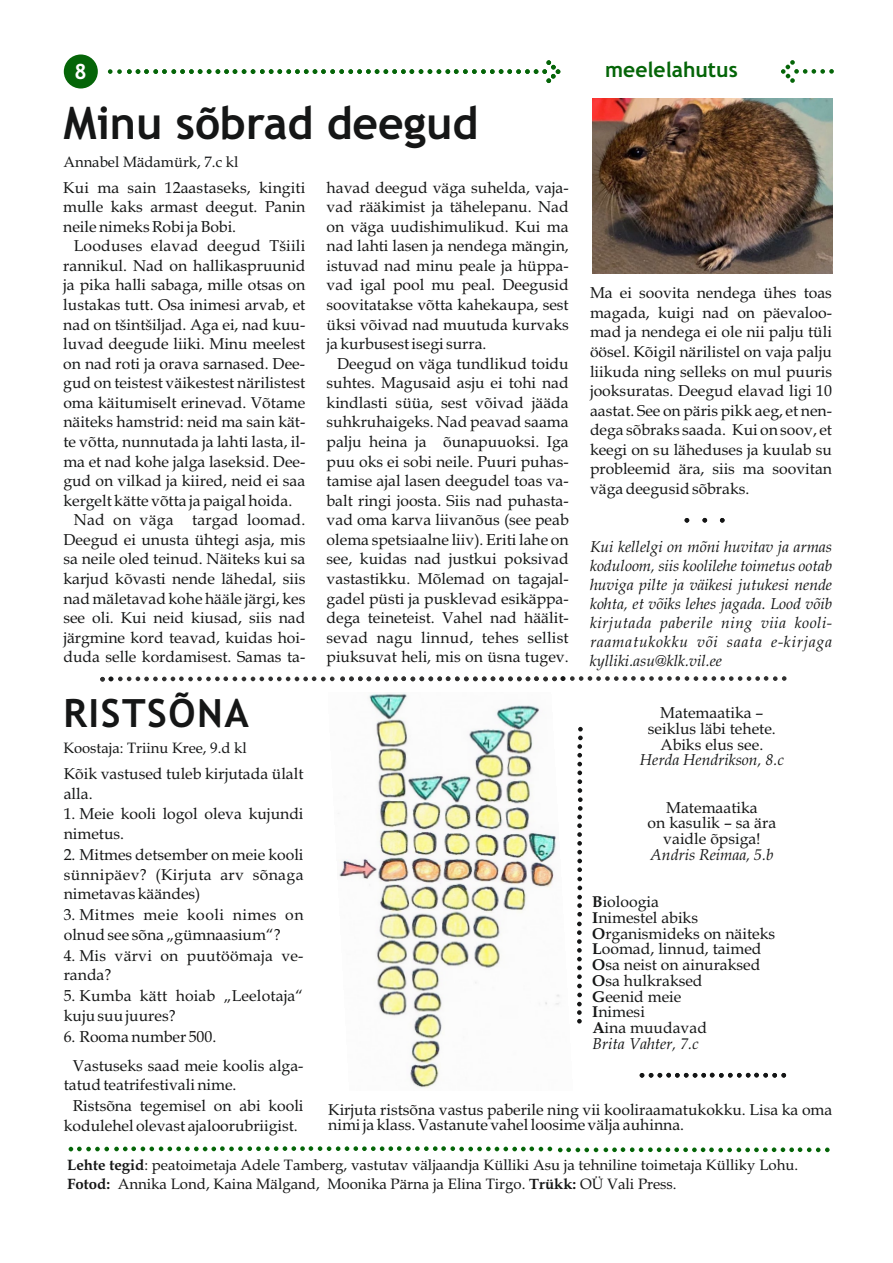
<style>
.page{position:relative;width:893px;height:1263px;background:#fff}
.page>*{position:absolute;margin:0;border:0;box-sizing:border-box;transform-origin:0 0}
.t1{font:700 45px "Trebuchet MS";color:#151616}
.t2{font:700 39px "Trebuchet MS";letter-spacing:.04em;color:#151616}
.t3{font:700 21px "Trebuchet MS";color:#056508}
.t4{font:700 21px "Trebuchet MS";color:#fff}
.t5{font:15.75px/19.5px "Book Antiqua";color:#151616}
.t6{font:italic 15.75px/18.9px "Book Antiqua";color:#151616;text-align:justify}
.t7{font:15px/18.6px "Book Antiqua";color:#151616}
.s1{font-weight:700}
.s2{font-style:italic}
</style>
<div class="page">
<div style="left:64px;top:54px;width:34px;height:34px;background:#056508;border-radius:50%"></div>
<svg style="left:781px;top:60px;width:53px;height:23px"></svg>
<svg style="left:108px;top:60px;width:452px;height:23px"></svg>
<svg style="left:558px;top:1147px;width:40px;height:5px"></svg>
<svg style="left:604px;top:1147px;width:226px;height:5px"></svg>
<svg style="left:69px;top:1146px;width:483px;height:5px"></svg>
<img style="left:593px;top:99px;width:239px;height:174px">
<img style="left:338px;top:692px;width:222px;height:396px">
<svg style="left:720px;top:518px;width:4px;height:5px"></svg>
<svg style="left:685px;top:518px;width:4px;height:5px"></svg>
<svg style="left:702px;top:518px;width:5px;height:4px"></svg>
<svg style="left:340px;top:676px;width:446px;height:5px"></svg>
<svg style="left:100px;top:676px;width:234px;height:5px"></svg>
<svg style="left:640px;top:1073px;width:146px;height:5px"></svg>
<svg style="left:577px;top:922px;width:5px;height:101px"></svg>
<svg style="left:577px;top:727px;width:6px;height:189px"></svg>
<h3 class="t4" style="left:75px;top:64px;width:14px">8</h3>
<h3 class="t3" style="left:605px;top:62px;width:134px">meelelahutus</h3>
<h1 class="t1" style="left:64px;top:106px;width:416px">Minu sõbrad deegud</h1>
<p class="t7" style="left:64px;top:154px;width:176px">Annabel Mädamürk, 7.c kl</p>
<p class="t5" style="left:63px;top:179px;width:244px;text-align:justify">Kui ma sain 12aastaseks, kingiti mulle kaks armast deegut. Panin neile nimeks Robi ja Bobi.</p>
<p class="t5" style="left:74px;top:238px;width:233px">Looduses elavad deegud Tšiili</p>
<p class="t5" style="left:63px;top:258px;width:244px">rannikul. Nad on hallikaspruunid</p>
<p class="t5" style="left:63px;top:277px;width:244px">ja pika halli sabaga, mille otsas on</p>
<p class="t5" style="left:63px;top:297px;width:244px">lustakas tutt. Osa inimesi arvab, et</p>
<p class="t5" style="left:63px;top:316px;width:244px">nad on tšintšiljad. Aga ei, nad kuu-</p>
<p class="t5" style="left:63px;top:336px;width:244px">luvad deegude liiki. Minu meelest</p>
<p class="t5" style="left:63px;top:355px;width:243px">on nad roti ja orava sarnased. Dee-</p>
<p class="t5" style="left:63px;top:375px;width:244px">gud on teistest väikestest närilistest</p>
<p class="t5" style="left:63px;top:395px;width:244px">oma käitumiselt erinevad. Võtame</p>
<p class="t5" style="left:63px;top:414px;width:243px">näiteks hamstrid: neid ma sain kät-</p>
<p class="t5" style="left:63px;top:434px;width:243px">te võtta, nunnutada ja lahti lasta, il-</p>
<p class="t5" style="left:63px;top:453px;width:243px">ma et nad kohe jalga laseksid. Dee-</p>
<p class="t5" style="left:63px;top:473px;width:243px">gud on vilkad ja kiired, neid ei saa</p>
<p class="t5" style="left:63px;top:492px;width:230px">kergelt kätte võtta ja paigal hoida.</p>
<p class="t5" style="left:74px;top:512px;width:233px">Nad on väga targad loomad.</p>
<p class="t5" style="left:63px;top:532px;width:243px">Deegud ei unusta ühtegi asja, mis</p>
<p class="t5" style="left:63px;top:551px;width:243px">sa neile oled teinud. Näiteks kui sa</p>
<p class="t5" style="left:63px;top:571px;width:243px">karjud kõvasti nende lähedal, siis</p>
<p class="t5" style="left:63px;top:590px;width:243px">nad mäletavad kohe hääle järgi, kes</p>
<p class="t5" style="left:63px;top:610px;width:243px">see oli. Kui neid kiusad, siis nad</p>
<p class="t5" style="left:63px;top:629px;width:243px">järgmine kord teavad, kuidas hoi-</p>
<p class="t5" style="left:63px;top:649px;width:243px">duda selle kordamisest. Samas ta-</p>
<p class="t5" style="left:327px;top:179px;width:244px;text-align:justify">havad deegud väga suhelda, vaja&shy;vad rääkimist ja tähelepanu. Nad on väga uudishimulikud. Kui ma nad lahti lasen ja nendega mängin, istuvad nad minu peale ja hüppa&shy;vad igal pool mu peal. Deegusid soovitatakse võtta kahekaupa, sest üksi võivad nad muutuda kurvaks ja kurbusest isegi surra.</p>
<p class="t5" style="left:327px;top:355px;width:244px;text-align:justify;text-indent:11px">Deegud on väga tundlikud toidu suhtes. Magusaid asju ei tohi nad kindlasti süüa, sest võivad jääda suhkruhaigeks. Nad peavad saama palju heina ja õunapuuoksi. Iga puu oks ei sobi neile. Puuri puhas&shy;tamise ajal lasen deegudel toas va&shy;balt ringi joosta. Siis nad puhasta&shy;vad oma karva liivanõus (see peab olema spetsiaalne liiv). Eriti lahe on see, kuidas nad justkui poksivad vastastikku. Mõlemad on tagajal&shy;gadel püsti ja pusklevad esikäppa&shy;dega teineteist. Vahel nad häälit&shy;sevad nagu linnud, tehes sellist piuksuvat heli, mis on üsna tugev.</p>
<p class="t5" style="left:590px;top:285px;width:244px;text-align:justify">Ma ei soovita nendega ühes toas magada, kuigi nad on päevaloo&shy;mad ja nendega ei ole nii palju tüli öösel. Kõigil närilistel on vaja palju liikuda ning selleks on mul puuris jooksuratas. Deegud elavad ligi 10 aastat. See on päris pikk aeg, et nen&shy;dega sõbraks saada. Kui on soov, et keegi on su läheduses ja kuulab su probleemid ära, siis ma soovitan väga deegusid sõbraks.</p>
<p class="t6" style="left:590px;top:539px;width:244px">Kui kellelgi on mõni huvitav ja armas koduloom, siis koolilehe toimetus ootab huviga pilte ja väikesi jutukesi nende kohta, et võiks lehes jagada. Lood võib kirjutada paberile ning viia kooli&shy;raamatukokku või saata e-kirjaga kylliki.asu@klk.vil.ee</p>
<h2 class="t2" style="left:63px;top:698px;width:187px">RISTSÕNA</h2>
<p class="t7" style="left:63px;top:740px;width:185px">Koostaja: Triinu Kree, 9.d kl</p>
<p class="t5" style="left:64px;top:766px;width:241px">Kõik vastused tuleb kirjutada ülalt alla.</p>
<p class="t5" style="left:64px;top:806px;width:241px">1. Meie kooli logol oleva kujundi nimetus.</p>
<p class="t5" style="left:64px;top:847px;width:241px;text-align:justify">2. Mitmes detsember on meie kooli sünnipäev? (Kirjuta arv sõnaga nimetavas käändes)</p>
<p class="t5" style="left:64px;top:907px;width:241px">3. Mitmes meie kooli nimes on olnud see sõna „gümnaasium“?</p>
<p class="t5" style="left:64px;top:947px;width:241px">4. Mis värvi on puutöömaja ve&shy;randa?</p>
<p class="t5" style="left:64px;top:988px;width:241px">5. Kumba kätt hoiab „Leelotaja“ kuju suu juures?</p>
<p class="t5" style="left:73px;top:1024px;width:232px;line-height:29px;text-indent:-9px">6. Rooma number 500.<br>Vastuseks saad meie koolis alga-</p>
<p class="t5" style="left:64px;top:1077px;width:174px">tatud teatrifestivali nime.</p>
<p class="t5" style="left:73px;top:1098px;width:232px">Ristsõna tegemisel on abi kooli</p>
<p class="t5" style="left:64px;top:1117px;width:236px">kodulehel olevast ajaloorubriigist.</p>
<p class="t5" style="left:648px;top:707px;width:129px;line-height:15.8px;text-align:center">Matemaatika – seiklus läbi tehete.<br>Abiks elus see.</p>
<p class="t6" style="left:640px;top:752px;width:145px">Herda Hendrikson, 8.c</p>
<p class="t5" style="left:648px;top:801px;width:130px;line-height:15.8px;text-align:center">Matemaatika<br>on kasulik – sa ära vaidle õpsiga!</p>
<p class="t6" style="left:651px;top:847px;width:124px">Andris Reimaa, 5.b</p>
<p class="t5" style="left:592px;top:896px;width:184px;line-height:15.8px"><span class="s1">B</span>ioloogia<br><span class="s1">I</span>nimestel abiks<br><span class="s1">O</span>rganismideks on näiteks<br><span class="s1">L</span>oomad, linnud, taimed<br><span class="s1">O</span>sa neist on ainuraksed<br><span class="s1">O</span>sa hulkraksed<br><span class="s1">G</span>eenid meie<br><span class="s1">I</span>nimesi<br><span class="s1">A</span>ina muudavad<br><span class="s2">Brita Vahter, 7.c</span></p>
<p class="t5" style="left:328px;top:1104px;width:506px;line-height:15.3px">Kirjuta ristsõna vastus paberile ning vii kooliraamatukokku. Lisa ka oma nimi ja klass. Vastanute vahel loosime välja auhinna.</p>
<p class="t7" style="left:67px;top:1157px;width:732px"><span class="s1">Lehte tegid</span>: peatoimetaja Adele Tamberg, vastutav väljaandja Külliki Asu ja tehniline toimetaja Külliky Lohu.<br><span class="s1">Fotod:</span> Annika Lond, Kaina Mälgand, Moonika Pärna ja Elina Tirgo. <span class="s1">Trükk:</span> OÜ Vali Press.</p>
</div>
